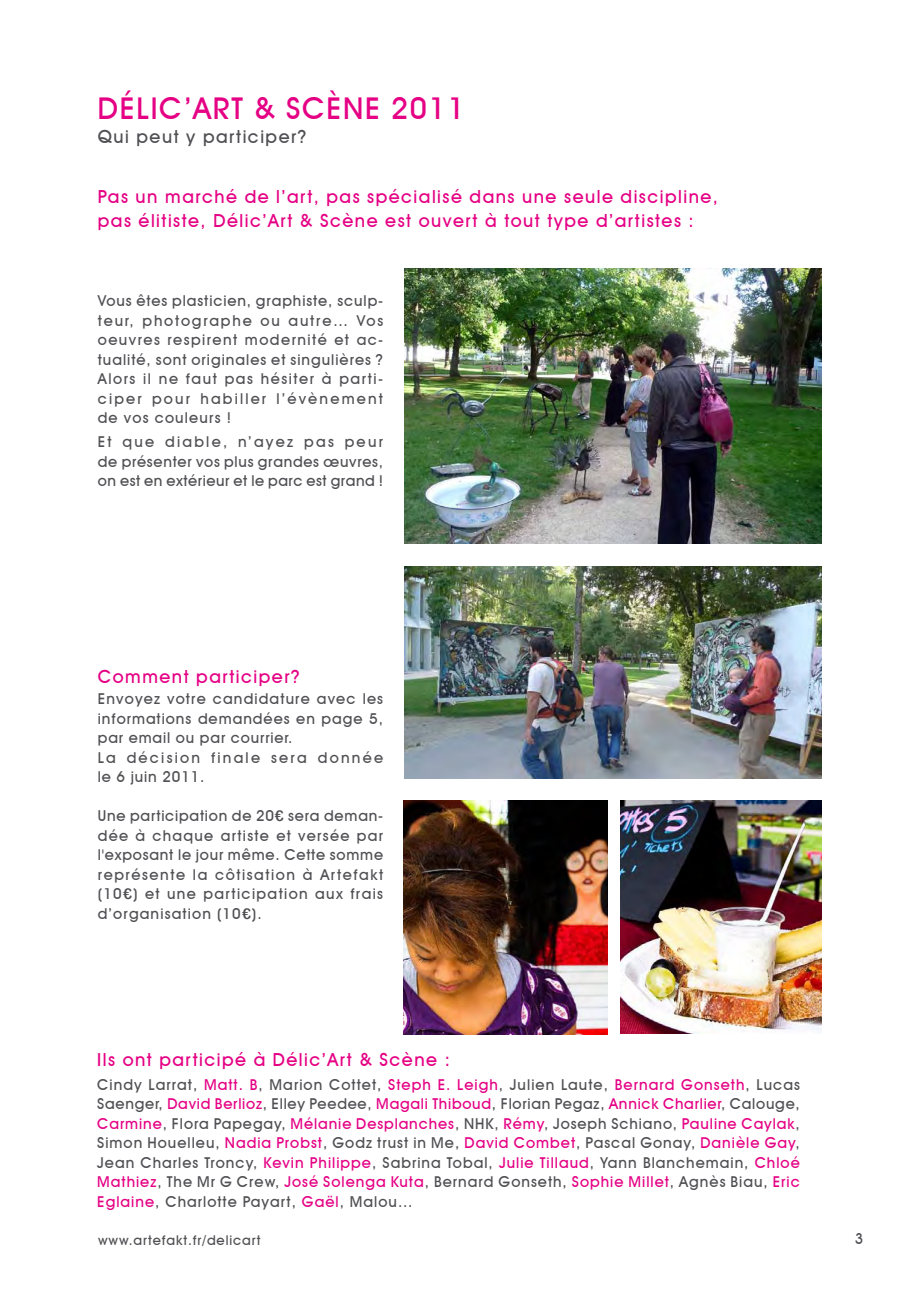
<style>
.page{position:relative;width:919px;height:1289px;background:#fff}
.page>*{position:absolute;margin:0;border:0;box-sizing:border-box;transform-origin:0 0}
.t1{font:500 30px "Avant Garde IT Cby BT";letter-spacing:.055em;color:#e50084}
.t2{font:500 18px/24px "Avant Garde IT Cby BT";letter-spacing:.08em;color:#e50084}
.t3{font:500 18px "Avant Garde IT Cby BT";letter-spacing:.08em;color:#504f53}
.t4{font:500 15px/19.5px "Avant Garde IT Cby BT";letter-spacing:.065em;color:#504f53;text-align:justify}
.t5{font:500 13.5px "Avant Garde IT Cby BT";letter-spacing:.065em;color:#504f53}
.s1{font-family:"Arial Rounded MT Bold";font-weight:400}
.s2{color:#e50084}
</style>
<div class="page">
<img style="left:404px;top:567px;width:417px;height:211px">
<img style="left:403px;top:800px;width:204px;height:234px">
<img style="left:404px;top:268px;width:417px;height:276px">
<img style="left:620px;top:800px;width:201px;height:233px">
<h1 class="t1" style="left:98px;top:90px;width:113px">délic’art</h1>
<h1 class="t1" style="left:254px;top:90px;width:212px">&amp; scène 2011</h1>
<p class="t3" style="left:98px;top:126px;width:210px">Qui peut y participer?</p>
<p class="t2" style="left:98px;top:184px;width:621px">Pas un marché de l’art, pas spécialisé dans une seule discipline, pas élitiste, Délic’Art &amp; Scène est ouvert à tout type d’artistes :</p>
<p class="t4" style="left:98px;top:291px;width:287px">Vous êtes plasticien, graphiste, sculp&shy;teur, photographe ou autre… Vos oeuvres respirent modernité et ac&shy;tualité, sont originales et singulières ?<br>Alors il ne faut pas hésiter à parti&shy;ciper pour habiller l’évènement de vos couleurs !</p>
<p class="t4" style="left:98px;top:432px;width:287px">Et que diable, n’ayez pas peur de présenter vos plus grandes œuvres, on est en extérieur et le parc est grand !</p>
<p class="t2" style="left:98px;top:665px;width:203px">Comment participer?</p>
<p class="t4" style="left:98px;top:689px;width:287px;text-align:left">Envoyez votre candidature avec les informations demandées en page 5, par email ou par courrier.<br>La décision finale sera donnée le 6 juin 2011.</p>
<p class="t4" style="left:98px;top:806px;width:287px">Une participation de 20<span class="s1">€</span> sera deman&shy;dée à chaque artiste et versée par l'exposant le jour même. Cette somme représente la côtisation à Artefakt (10<span class="s1">€</span>) et une participation aux frais d’organisation (10<span class="s1">€</span>).</p>
<p class="t2" style="left:97px;top:1047px;width:354px">Ils ont participé à Délic’Art &amp; Scène :</p>
<p class="t4" style="left:97px;top:1074px;width:704px">Cindy Larrat, <span class="s2">Matt. B</span>, Marion Cottet, <span class="s2">Steph E. Leigh</span>, Julien Laute, <span class="s2">Bernard Gonseth</span>, Lucas Saenger, <span class="s2">David Berlioz</span>, Elley Peedee, <span class="s2">Magali Thiboud</span>, Florian Pegaz, <span class="s2">Annick Charlier</span>, Calouge, <span class="s2">Carmine</span>, Flora Papegay, <span class="s2">Mélanie Desplanches</span>, NHK, <span class="s2">Rémy</span>, Joseph Schiano, <span class="s2">Pauline Caylak</span>, Simon Houelleu, <span class="s2">Nadia Probst</span>, Godz trust in Me, <span class="s2">David Combet</span>, Pascal Gonay, <span class="s2">Danièle Gay</span>, Jean Charles Troncy, <span class="s2">Kevin Philippe</span>, Sabrina Tobal, <span class="s2">Julie Tillaud</span>, Yann Blanchemain, <span class="s2">Chloé Mathiez</span>, The Mr G Crew, <span class="s2">José Solenga Kuta</span>, Bernard Gonseth, <span class="s2">Sophie Millet</span>, Agnès Biau, <span class="s2">Eric Eglaine</span>, Charlotte Payart, <span class="s2">Gaël</span>, Malou…</p>
<p class="t5" style="left:98px;top:1231px;width:164px">www.artefakt.fr/delicart</p>
<p class="t4" style="left:854px;top:1228px;width:10px">3</p>
</div>
